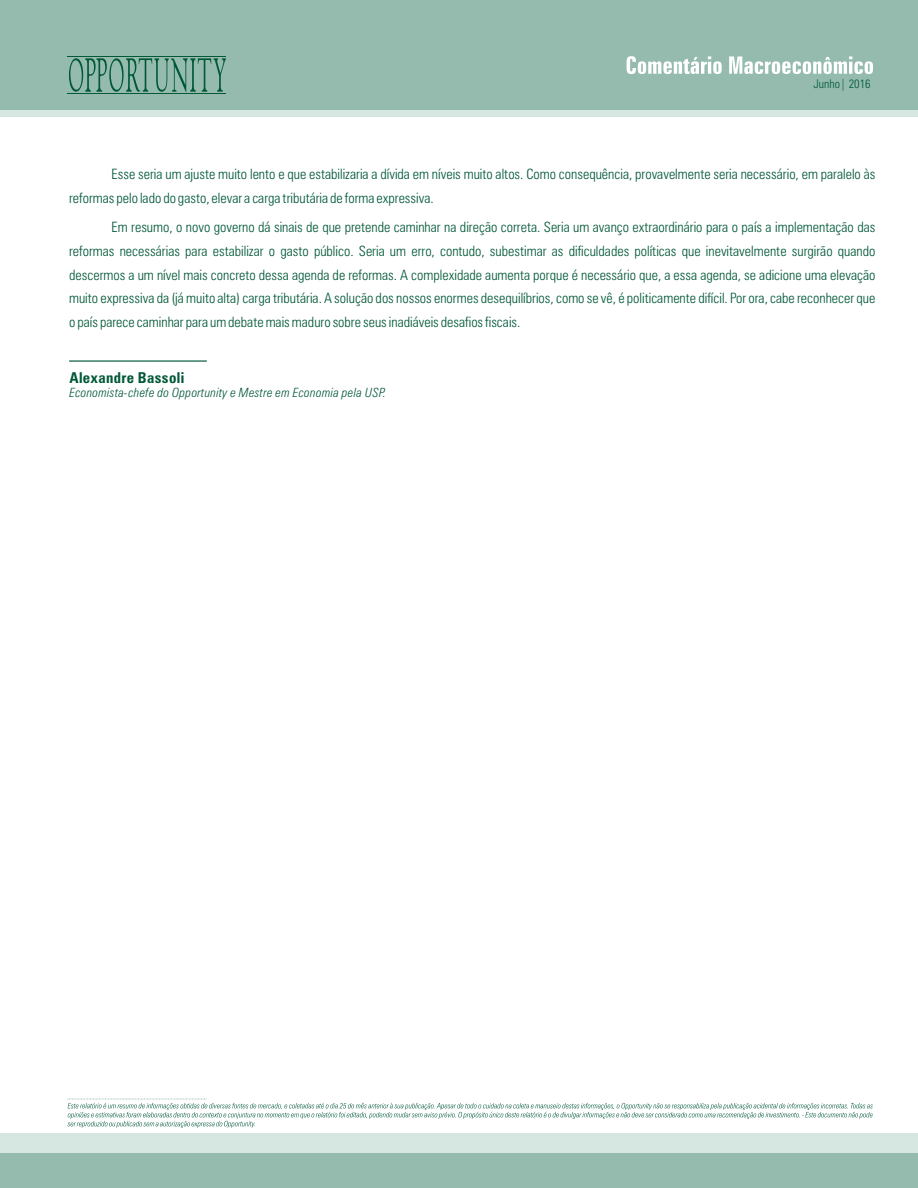
<style>
.page{position:relative;width:918px;height:1188px;background:#fff}
.page>*{position:absolute;margin:0;border:0;box-sizing:border-box;transform-origin:0 0}
.t1{font:700 condensed 15px "Zurich BT";letter-spacing:.025em;color:#005837}
.t2{font:300 condensed 14.25px/23.9px "Zurich BT";color:#005837}
.t3{font:italic 300 condensed 12.75px "Zurich BT";letter-spacing:.025em;color:#005837}
.t4{font:300 condensed 12px "Zurich BT";color:#005837}
</style>
<div class="page">
<div style="left:0;top:0;width:918px;height:110px;background:#95bbaf"></div>
<svg style="left:627px;top:56px;width:246px;height:18px"></svg>
<hr style="left:68px;top:56px;width:158px;height:1px;background:#005837">
<hr style="left:68px;top:93px;width:158px;height:1px;background:#005837">
<svg style="left:69px;top:58px;width:157px;height:34px"></svg>
<div style="left:0;top:110px;width:918px;height:6px;background:#d6e6e1"></div>
<svg style="left:68px;top:1099px;width:805px;height:29px"></svg>
<div style="left:0;top:1141px;width:918px;height:47px;background:#95bbaf"></div>
<div style="left:0;top:1133px;width:918px;height:19px;background:#d6e6e1"></div>
<hr style="left:69px;top:360px;width:138px;height:2px;background:#005837">
<p class="t4" style="left:814px;top:79px;width:59px">Junho| 2016</p>
<p class="t2" style="left:69px;top:163px;width:808px;text-indent:43px">Esse seria um ajuste muito lento e que estabilizaria a dívida em níveis muito altos. Como consequência, provavelmente seria necessário, em paralelo às reformas pelo lado do gasto, elevar a carga tributária de forma expressiva.</p>
<p class="t2" style="left:69px;top:216px;width:808px;text-align:justify;text-indent:43px">Em resumo, o novo governo dá sinais de que pretende caminhar na direção correta. Seria um avanço extraordinário para o país a implementação das reformas necessárias para estabilizar o gasto público. Seria um erro, contudo, subestimar as dificuldades políticas que inevitavelmente surgirão quando descermos a um nível mais concreto dessa agenda de reformas. A complexidade aumenta porque é necessário que, a essa agenda, se adicione uma elevação muito expressiva da (já muito alta) carga tributária. A solução dos nossos enormes desequilíbrios, como se vê, é politicamente difícil. Por ora, cabe reconhecer que o país parece caminhar para um debate mais maduro sobre seus inadiáveis desafios fiscais.</p>
<p class="t1" style="left:69px;top:372px;width:116px">Alexandre Bassoli</p>
<p class="t3" style="left:69px;top:388px;width:318px">Economista-chefe do Opportunity e Mestre em Economia pela USP.</p>
</div>
